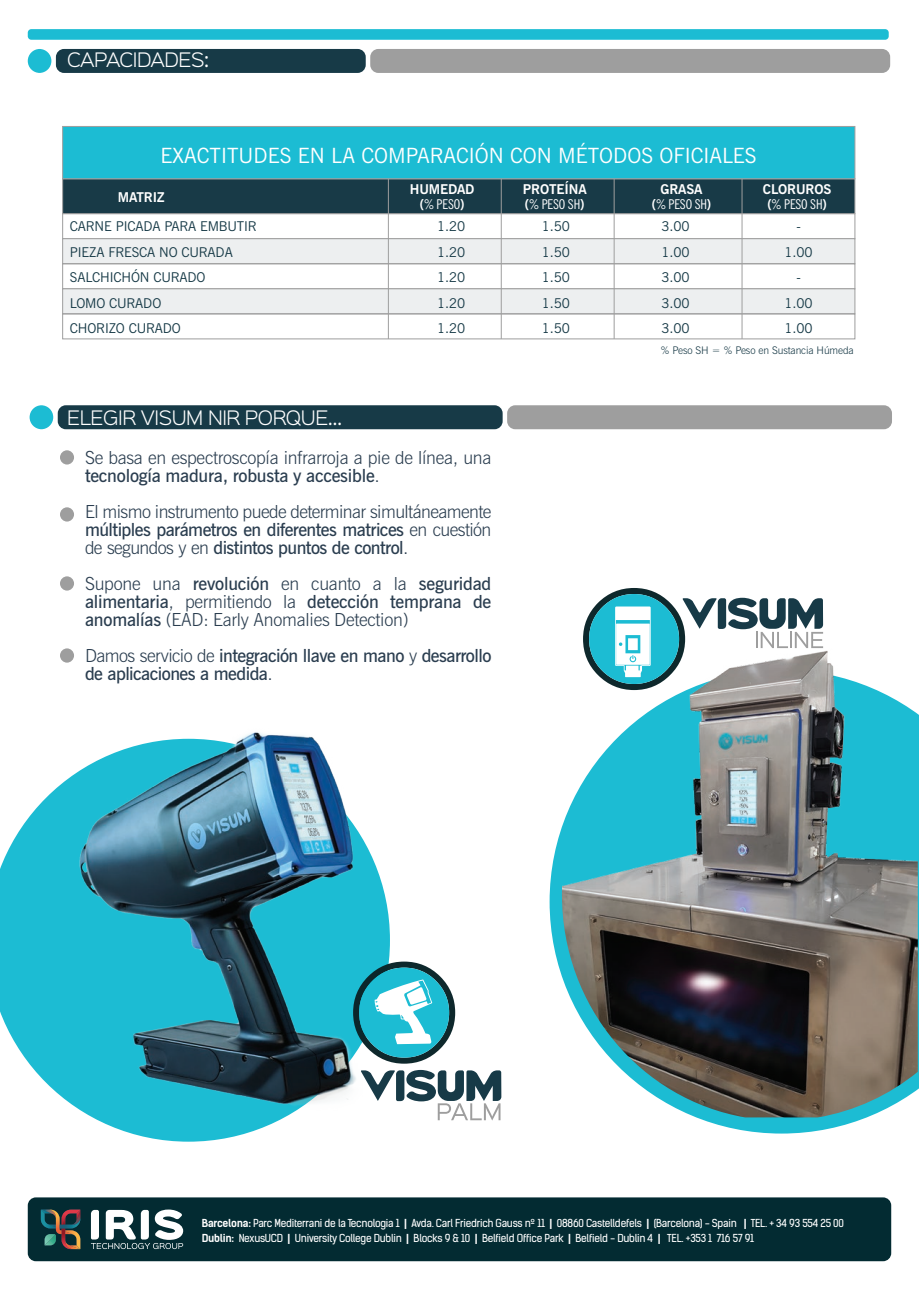
<style>
.page{position:relative;width:919px;height:1289px;background:#fff}
.page>*{position:absolute;margin:0;border:0;box-sizing:border-box;transform-origin:0 0}
.t1{font:21px "News Gothic BT";color:#fff}
.t2{font:300 18px/18px "News Gothic BT";letter-spacing:-.015em;color:#2b3e50;text-align:justify}
.t3{font:600 18px/18px "News Gothic BT";letter-spacing:-.03em;color:#2b3e50}
.t4{font:300 18px "Sinkin Sans 300";letter-spacing:-.025em;color:#fff}
.t5{font:13.5px/25.5px "News Gothic BT";letter-spacing:-.01em;color:#173a47;text-align:justify}
.t6{font:700 13.5px/15px "News Gothic BT";letter-spacing:-.01em;color:#fff;text-align:center}
.t7{font:10.5px/15px "Kelson Sans";letter-spacing:-.025em;color:#fff}
.t8{font:300 10.5px "News Gothic BT";letter-spacing:-.01em;color:#183a47}
.s1{font-weight:400;font-stretch:condensed}
.s2{font-weight:600}
.s3{font-weight:300}
.s4{font-weight:700}
</style>
<div class="page">
<svg style="left:549px;top:713px;width:369px;height:420px"></svg>
<svg style="left:0;top:818px;width:227px;height:323px;fill:#1cbcd3"></svg>
<img style="left:28px;top:732px;width:385px;height:406px">
<div style="left:370px;top:49px;width:520px;height:24px;background:#9e9e9e;border-radius:8px"></div>
<div style="left:28px;top:29px;width:860px;height:11px;background:#1cbcd3;border-radius:4px"></div>
<div style="left:56px;top:49px;width:310px;height:24px;background:#173a47;border-radius:8px"></div>
<div style="left:28px;top:49px;width:23px;height:24px;background:#1cbcd3;border-radius:12px"></div>
<img style="left:562px;top:647px;width:355px;height:470px">
<svg style="left:353px;top:961px;width:102px;height:102px"></svg>
<svg style="left:361px;top:1069px;width:140px;height:51px"></svg>
<svg style="left:583px;top:588px;width:240px;height:102px"></svg>
<div style="left:28px;top:1197px;width:863px;height:64px;background:#032b32;border-radius:8px"></div>
<svg style="left:91px;top:1209px;width:92px;height:39px"></svg>
<svg style="left:41px;top:1209px;width:39px;height:39px"></svg>
<div style="left:507px;top:405px;width:384px;height:24px;background:#9e9e9e;border-radius:8px"></div>
<div style="left:58px;top:405px;width:444px;height:24px;background:#173a47;border-radius:8px"></div>
<div style="left:30px;top:405px;width:23px;height:24px;background:#1cbcd3;border-radius:12px"></div>
<div style="left:60px;top:450px;width:14px;height:14px;background:#9e9e9e;border-radius:7px"></div>
<div style="left:60px;top:507px;width:14px;height:14px;background:#9e9e9e;border-radius:7px"></div>
<div style="left:60px;top:576px;width:14px;height:14px;background:#9e9e9e;border-radius:7px"></div>
<div style="left:60px;top:648px;width:14px;height:14px;background:#9e9e9e;border-radius:7px"></div>
<div style="left:62px;top:238px;width:793px;height:26px;background:#edeff0;border:1px solid #9e9e9e"></div>
<div style="left:62px;top:263px;width:793px;height:26px;border:1px solid #9e9e9e"></div>
<div style="left:62px;top:288px;width:793px;height:26px;background:#edeff0;border:1px solid #9e9e9e"></div>
<div style="left:62px;top:314px;width:793px;height:25px;border:1px solid #9e9e9e"></div>
<div style="left:62px;top:178px;width:793px;height:36px;background:#183a47;border:1px solid #9e9e9e"></div>
<div style="left:62px;top:126px;width:793px;height:53px;background:#1cbcd3;border:1px solid #9e9e9e"></div>
<hr style="left:741px;top:179px;width:1px;height:160px;background:#9e9e9e">
<hr style="left:614px;top:179px;width:1px;height:160px;background:#9e9e9e">
<hr style="left:501px;top:179px;width:1px;height:160px;background:#9e9e9e">
<hr style="left:388px;top:179px;width:1px;height:160px;background:#9e9e9e">
<p class="t4" style="left:67px;top:45px;width:143px">CAPACIDADES:</p>
<p class="t1" style="left:161px;top:143px;width:597px">EXACTITUDES EN LA COMPARACIÓN CON MÉTODOS OFICIALES</p>
<p class="t6" style="left:118px;top:189px;width:48px">MATRIZ</p>
<p class="t6" style="left:410px;top:182px;width:66px">HUMEDAD (<span class="s1">% PESO</span>)</p>
<p class="t6" style="left:522px;top:182px;width:65px;text-align:left">PROTEÍNA (<span class="s1">% PESO SH</span>)</p>
<p class="t6" style="left:651px;top:182px;width:61px">GRASA (<span class="s1">% PESO SH</span>)</p>
<p class="t6" style="left:762px;top:182px;width:70px">CLORUROS (<span class="s1">% PESO SH</span>)</p>
<p class="t5" style="left:70px;top:213px;width:188px;text-align:left">CARNE PICADA PARA EMBUTIR<br>PIEZA FRESCA NO CURADA<br>SALCHICHÓN CURADO<br>LOMO CURADO<br>CHORIZO CURADO</p>
<p class="t5" style="left:437px;top:213px;width:30px">1.20<br>1.20<br>1.20<br>1.20<br>1.20</p>
<p class="t5" style="left:542px;top:213px;width:30px">1.50<br>1.50<br>1.50<br>1.50<br>1.50</p>
<p class="t5" style="left:661px;top:213px;width:30px">3.00<br>1.00<br>3.00<br>3.00<br>3.00</p>
<p class="t5" style="left:784px;top:213px;width:30px;text-align:center">-<br>1.00 -<br>1.00<br>1.00</p>
<p class="t4" style="left:67px;top:403px;width:277px">ELEGIR VISUM NIR PORQUE…</p>
<p class="t2" style="left:85px;top:449px;width:408px">Se basa en espectroscopía infrarroja a pie de línea, una <span class="s2">tecnología madura, robusta y accesible</span>.</p>
<p class="t2" style="left:85px;top:503px;width:408px">El mismo instrumento puede determinar simultáneamente <span class="s2">múltiples parámetros en diferentes matrices</span> en cuestión de segundos y en <span class="s2">distintos puntos de control</span>.</p>
<p class="t2" style="left:85px;top:575px;width:408px">Supone una <span class="s2">revolución</span> en cuanto a la <span class="s2">seguridad alimentaria</span>, permitiendo la <span class="s2">detección temprana de anomalías</span> (EAD: Early Anomalies Detection)</p>
<p class="t3" style="left:85px;top:647px;width:408px"><span class="s3">Damos servicio de</span> integración llave en mano <span class="s3">y</span> desarrollo de aplicaciones a medida<span class="s3">.</span></p>
<p class="t8" style="left:660px;top:344px;width:195px">% Peso SH = % Peso en Sustancia Húmeda</p>
<p class="t7" style="left:202px;top:1215px;width:643px"><span class="s4">Barcelona:</span> Parc Mediterrani de la Tecnologia 1 <span class="s4">|</span> Avda. Carl Friedrich Gauss nº 11 <span class="s4">|</span> 08860 Castelldefels <span class="s4">|</span> (Barcelona) - Spain <span class="s4">|</span> TEL. + 34 93 554 25 00<br><span class="s4">Dublin:</span> NexusUCD <span class="s4">|</span> University College Dublin <span class="s4">|</span> Blocks 9 &amp; 10 <span class="s4">|</span> Belfield Office Park <span class="s4">|</span> Belfield - Dublin 4 <span class="s4">|</span> TEL. +353 1 716 57 91</p>
</div>
